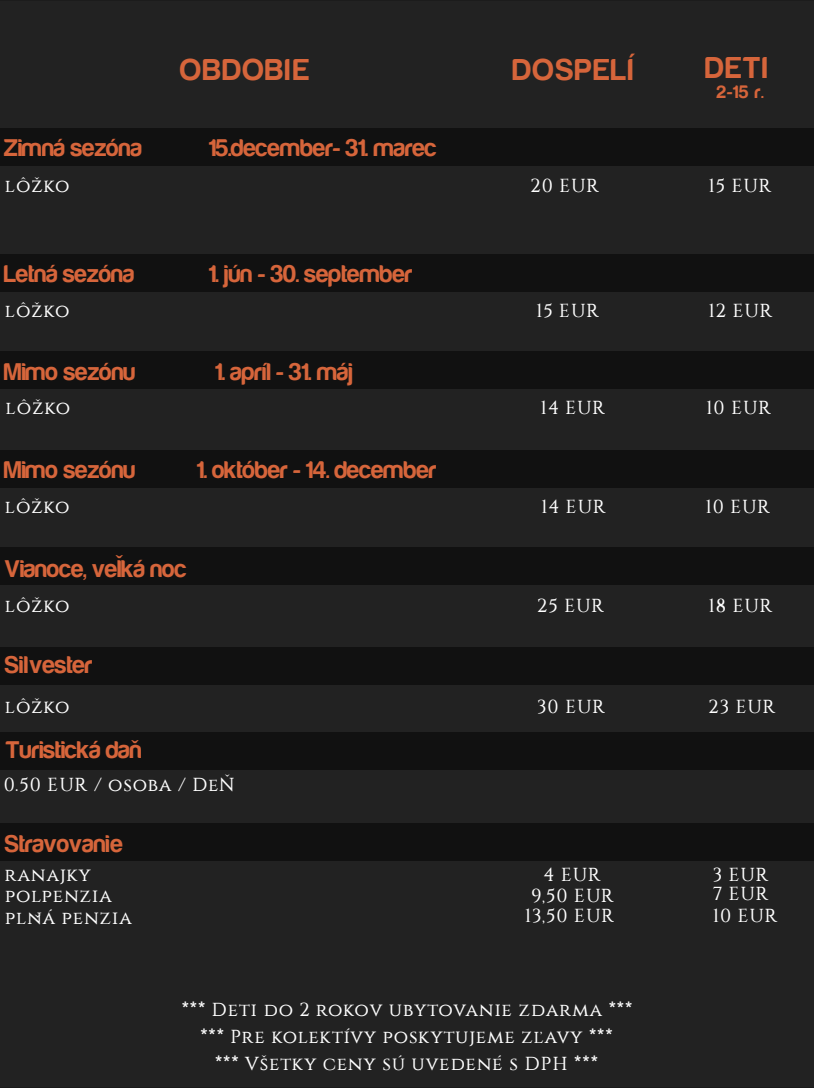
<style>
.page{position:relative;width:814px;height:1088px;background:#222}
.page>*{position:absolute;margin:0;border:0;box-sizing:border-box;transform-origin:0 0}
.t1{font:31.25px "Harabara";letter-spacing:.05em;color:#d6653b}
.t2{font:25px "Harabara";color:#d6653b}
.t3{font:25px "News 706 BT Bold C";color:#d6653b}
.t4{font:25px "Constantine";color:#fff}
.t5{font:18.75px/21.6px "Constantine";letter-spacing:.05em;color:#fff}
.t6{font:18.75px "Harabara";color:#d6653b}
</style>
<div class="page">
<div style="left:0;top:128px;width:814px;height:38px;background:#111"></div>
<div style="left:0;top:254px;width:814px;height:38px;background:#111"></div>
<div style="left:0;top:450px;width:814px;height:37px;background:#111"></div>
<div style="left:0;top:547px;width:814px;height:38px;background:#111"></div>
<div style="left:0;top:647px;width:814px;height:38px;background:#111"></div>
<div style="left:0;top:823px;width:814px;height:38px;background:#111"></div>
<div style="left:0;top:351px;width:814px;height:38px;background:#111"></div>
<div style="left:0;top:732px;width:814px;height:38px;background:#111"></div>
<h1 class="t1" style="left:180px;top:53px;width:131px">OBDOBIE</h1>
<h1 class="t1" style="left:513px;top:53px;width:124px">DOSPELÍ</h1>
<h1 class="t1" style="left:705px;top:52px;width:63px">DETI</h1>
<p class="t6" style="left:717px;top:82px;width:48px">2-15 r.</p>
<h2 class="t2" style="left:4px;top:135px;width:139px">Zimná sezóna</h2>
<h2 class="t2" style="left:209px;top:135px;width:229px">15.december- 31. marec</h2>
<p class="t5" style="left:5px;top:175px;width:66px">lôžko</p>
<p class="t5" style="left:530px;top:175px;width:71px">20 EUR</p>
<p class="t5" style="left:708px;top:175px;width:65px">15 EUR</p>
<h2 class="t2" style="left:4px;top:261px;width:132px">Letná sezóna</h2>
<h2 class="t2" style="left:209px;top:261px;width:205px">1. jún - 30. september</h2>
<p class="t5" style="left:5px;top:300px;width:66px">lôžko</p>
<p class="t5" style="left:536px;top:300px;width:65px">15 EUR</p>
<p class="t5" style="left:708px;top:300px;width:66px">12 EUR</p>
<h2 class="t2" style="left:4px;top:358px;width:133px">Mimo sezónu</h2>
<h2 class="t2" style="left:215px;top:358px;width:139px">1. apríl - 31. máj</h2>
<p class="t5" style="left:6px;top:397px;width:66px">lôžko</p>
<p class="t5" style="left:541px;top:397px;width:66px">14 EUR</p>
<p class="t5" style="left:706px;top:397px;width:67px">10 EUR</p>
<h2 class="t2" style="left:4px;top:457px;width:133px">Mimo sezónu</h2>
<h2 class="t2" style="left:197px;top:457px;width:241px">1. október - 14. december</h2>
<p class="t5" style="left:5px;top:496px;width:66px">lôžko</p>
<p class="t5" style="left:541px;top:496px;width:66px">14 EUR</p>
<p class="t5" style="left:705px;top:496px;width:67px">10 EUR</p>
<h2 class="t3" style="left:113px;top:548px;width:14px">ˇ</h2>
<h2 class="t2" style="left:5px;top:556px;width:184px">Vianoce, velká noc</h2>
<p class="t5" style="left:5px;top:595px;width:66px">lôžko</p>
<p class="t5" style="left:537px;top:595px;width:69px">25 EUR</p>
<p class="t5" style="left:708px;top:595px;width:66px">18 EUR</p>
<h2 class="t2" style="left:5px;top:652px;width:89px">Silvester</h2>
<p class="t5" style="left:5px;top:696px;width:66px">lôžko</p>
<h2 class="t3" style="left:129px;top:734px;width:14px">ˇ</h2>
<h2 class="t2" style="left:6px;top:737px;width:137px">Turistická dan</h2>
<p class="t5" style="left:4px;top:774px;width:233px">0.50 EUR / osoba / DeŇ</p>
<h2 class="t2" style="left:5px;top:831px;width:120px">Stravovanie</h2>
<p class="t5" style="left:537px;top:696px;width:70px">30 EUR</p>
<p class="t5" style="left:708px;top:696px;width:69px">23 EUR</p>
<p class="t5" style="left:5px;top:863px;width:87px">ranajky</p>
<p class="t5" style="left:543px;top:863px;width:59px">4 EUR</p>
<p class="t5" style="left:713px;top:863px;width:58px">3 EUR</p>
<p class="t5" style="left:531px;top:885px;width:85px">9,50 EUR</p>
<p class="t5" style="left:713px;top:883px;width:58px">7 EUR</p>
<p class="t5" style="left:525px;top:905px;width:91px">13,50 EUR</p>
<p class="t5" style="left:713px;top:905px;width:67px">10 EUR</p>
<p class="t5" style="left:5px;top:885px;width:128px">polpenzia plná penzia</p>
<h2 class="t4" style="left:31px;top:913px;width:17px">ˇ</h2>
<p class="t5" style="left:182px;top:998px;width:452px">*** Deti do 2 rokov ubytovanie zdarma ***</p>
<p class="t5" style="left:200px;top:1026px;width:414px">*** Pre kolektívy poskytujeme zľavy ***</p>
<p class="t5" style="left:215px;top:1052px;width:384px">*** Všetky ceny sú uvedené s DPH ***</p>
</div>
